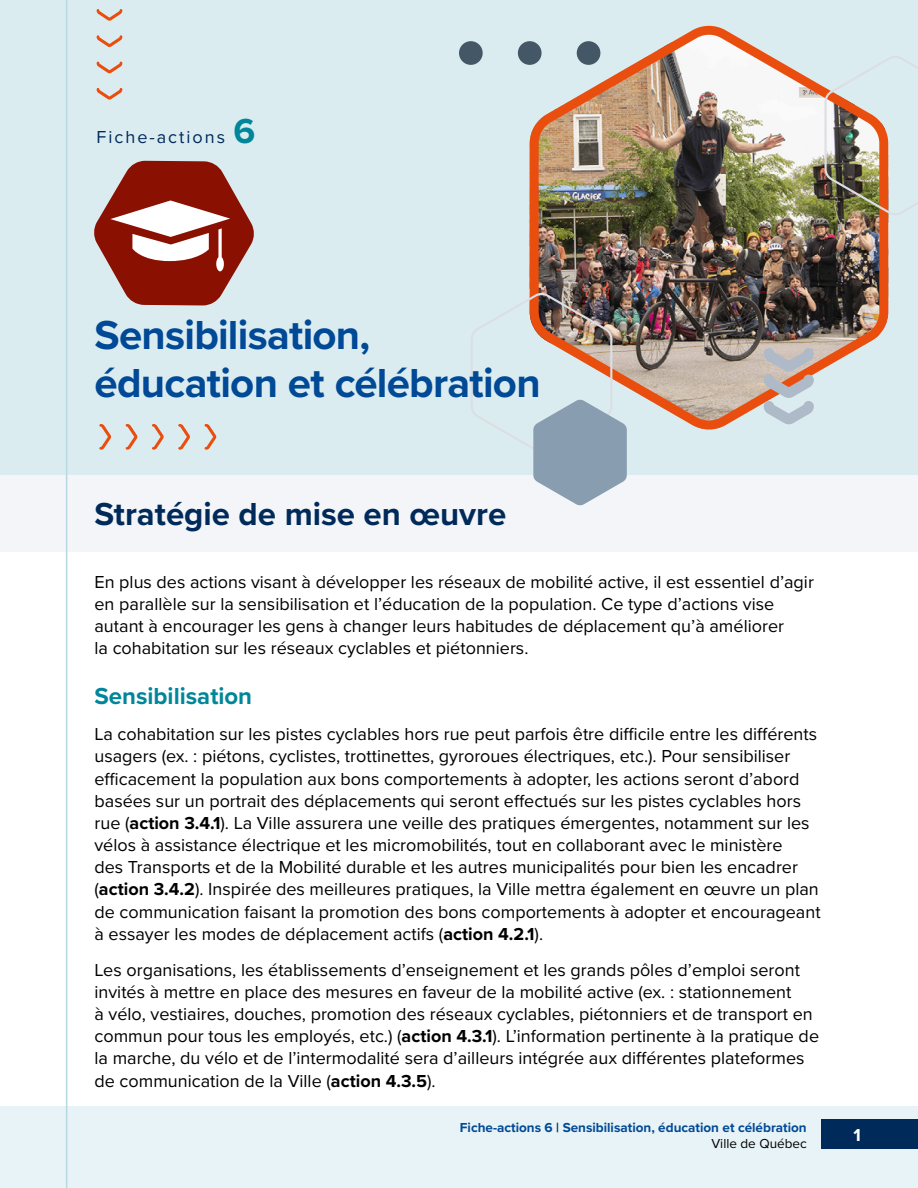
<style>
.page{position:relative;width:918px;height:1188px;background:#fff}
.page>*{position:absolute;margin:0;border:0;box-sizing:border-box;transform-origin:0 0}
.t1{font:700 42px/48px "Proxima Nova";letter-spacing:-.015em;color:#004996}
.t2{font:700 33px "Proxima Nova";color:#002a5a}
.t3{font:700 24px "Proxima Nova";color:#00869a}
.t4{font:18px/22.2px "Proxima Nova";color:#000}
.t5{font:18px "Proxima Nova";letter-spacing:.11em;color:#002a5a}
.t6{font:700 18px "Proxima Nova";color:#fff}
.t7{font:700 13.5px/16.2px "Proxima Nova";color:#004996;text-align:right}
.s1{font-weight:700;font-size:36px;color:#00869a}
.s2{font-weight:700}
.s3{color:#002a5a}
.s4{font-weight:400;color:#000}
</style>
<div class="page">
<div style="left:0;top:1106px;width:918px;height:82px;background:#e7f3f6"></div>
<div style="left:821px;top:1119px;width:97px;height:30px;background:#002a5a"></div>
<div style="left:0;top:475px;width:918px;height:76px;background:#f4f5f8"></div>
<div style="left:0;top:0;width:918px;height:475px;background:#dbecf0"></div>
<img style="left:530px;top:26px;width:358px;height:404px">
<svg style="left:764px;top:348px;width:50px;height:77px"></svg>
<img style="left:823px;top:53px;width:95px;height:165px">
<svg style="left:471px;top:291px;width:156px;height:215px"></svg>
<div style="left:459px;top:41px;width:24px;height:24px;background:#435767;border-radius:50%"></div>
<div style="left:518px;top:41px;width:24px;height:24px;background:#435767;border-radius:50%"></div>
<div style="left:577px;top:41px;width:23px;height:24px;background:#435767;border-radius:50%"></div>
<svg style="left:97px;top:88px;width:25px;height:12px"></svg>
<svg style="left:97px;top:62px;width:25px;height:12px"></svg>
<svg style="left:97px;top:35px;width:25px;height:12px"></svg>
<svg style="left:97px;top:9px;width:25px;height:12px"></svg>
<svg style="left:205px;top:424px;width:11px;height:26px"></svg>
<svg style="left:178px;top:424px;width:12px;height:26px"></svg>
<svg style="left:152px;top:424px;width:12px;height:26px"></svg>
<svg style="left:126px;top:424px;width:12px;height:26px"></svg>
<svg style="left:99px;top:424px;width:12px;height:26px"></svg>
<hr style="left:66px;top:0;width:1px;height:1188px;background:#b6d9e1">
<svg style="left:94px;top:161px;width:160px;height:145px"></svg>
<h1 class="t5" style="left:97px;top:123px;width:160px">Fiche-actions <span class="s1">6</span></h1>
<h1 class="t1" style="left:94px;top:310px;width:448px">Sensibilisation, éducation et célébration</h1>
<h2 class="t2" style="left:94px;top:489px;width:413px">Stratégie de mise en œuvre</h2>
<p class="t4" style="left:94px;top:570px;width:721px">En plus des actions visant à développer les réseaux de mobilité active, il est essentiel d’agir en parallèle sur la sensibilisation et l’éducation de la population. Ce type d’actions vise autant à encourager les gens à changer leurs habitudes de déplacement qu’à améliorer<br>la cohabitation sur les réseaux cyclables et piétonniers.</p>
<h3 class="t3" style="left:94px;top:679px;width:159px">Sensibilisation</h3>
<p class="t4" style="left:94px;top:722px;width:728px">La cohabitation sur les pistes cyclables hors rue peut parfois être difficile entre les différents usagers (ex. : piétons, cyclistes, trottinettes, gyroroues électriques, etc.). Pour sensibiliser efficacement la population aux bons comportements à adopter, les actions seront d’abord basées sur un portrait des déplacements qui seront effectués sur les pistes cyclables hors rue (<span class="s2">action 3.4.1</span>). La Ville assurera une veille des pratiques émergentes, notamment sur les vélos à assistance électrique et les micromobilités, tout en collaborant avec le ministère<br>des Transports et de la Mobilité durable et les autres municipalités pour bien les encadrer (<span class="s2">action 3.4.2</span>). Inspirée des meilleures pratiques, la Ville mettra également en œuvre un plan de communication faisant la promotion des bons comportements à adopter et encourageant à essayer les modes de déplacement actifs (<span class="s2">action 4.2.1</span>).</p>
<p class="t4" style="left:94px;top:958px;width:726px">Les organisations, les établissements d’enseignement et les grands pôles d’emploi seront invités à mettre en place des mesures en faveur de la mobilité active (ex. : stationnement<br>à vélo, vestiaires, douches, promotion des réseaux cyclables, piétonniers et de transport en commun pour tous les employés, etc.) (<span class="s2">action 4.3.1</span>). L’information pertinente à la pratique de la marche, du vélo et de l’intermodalité sera d’ailleurs intégrée aux différentes plateformes de communication de la Ville (<span class="s2">action 4.3.5</span>).</p>
<p class="t7" style="left:460px;top:1119px;width:348px">Fiche-actions 6 <span class="s3">|</span> Sensibilisation, éducation et célébration<br><span class="s4">Ville de Québec</span></p>
<p class="t6" style="left:853px;top:1122px;width:9px">1</p>
</div>
